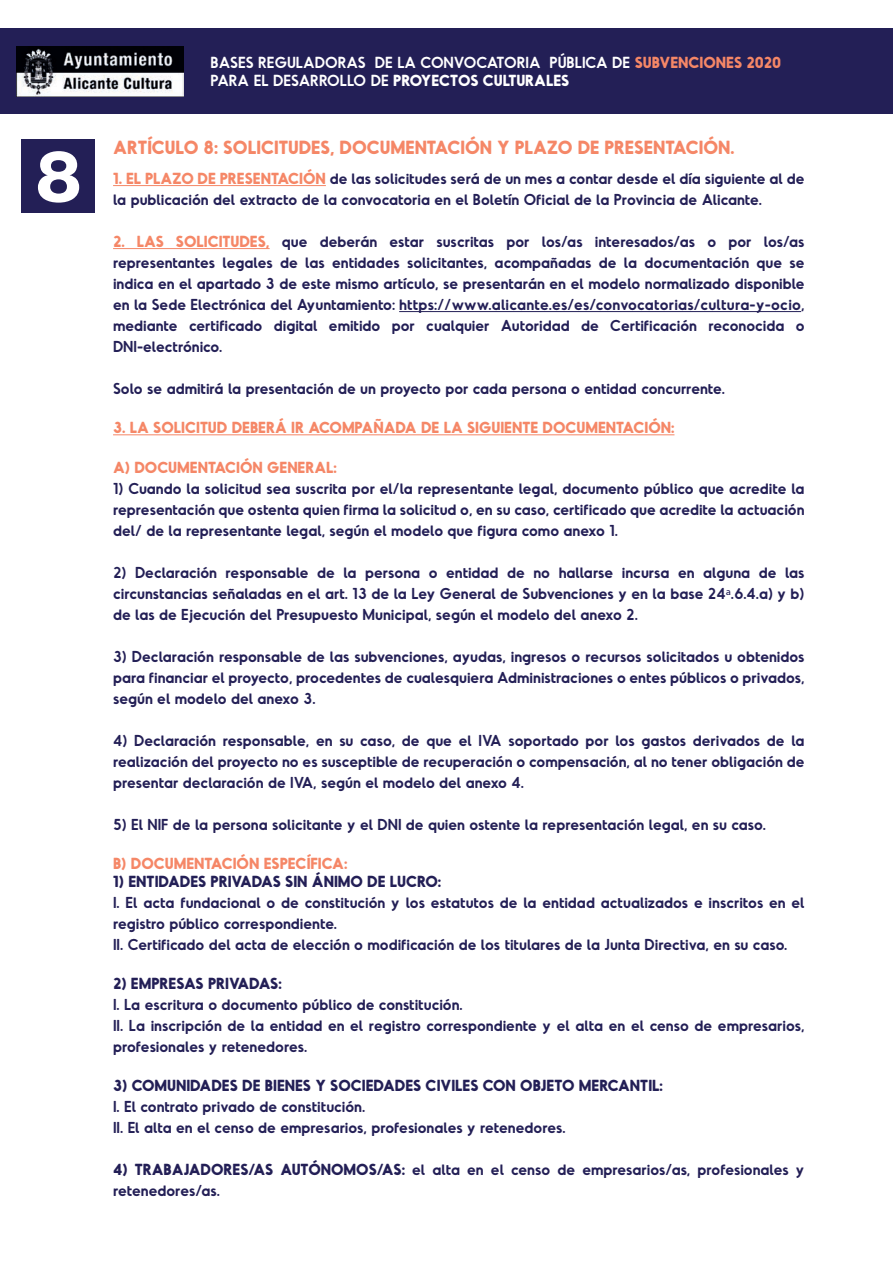
<style>
.page{position:relative;width:893px;height:1263px;background:#fff}
.page>*{position:absolute;margin:0;border:0;box-sizing:border-box;transform-origin:0 0}
.t1{font:800 72px "Helvetica Neue";color:#fff}
.t2{font:700 18px "Odudo Soft";color:#f58767}
.t3{font:700 15.15px "Odudo Soft";color:#231f56}
.t4{font:700 15.15px "Odudo Soft";color:#f58767}
.t5{font:600 15.15px/18.1px "Odudo Soft";color:#fff}
.t6{font:600 15px/21px "Odudo Soft";color:#231f56}
.s1{font-weight:700;color:#f58767}
.s2{font-weight:700}
.s3{font-weight:700;font-size:15.15px;color:#f58767}
.s4{font-family:"Myriad Pro";font-weight:400}
.s5{font-weight:700;font-size:15.15px}
</style>
<div class="page">
<div style="left:21px;top:139px;width:74px;height:74px;background:#231f56"></div>
<hr style="left:113px;top:185px;width:213px;height:1px;background:#f58767">
<hr style="left:113px;top:248px;width:157px;height:1px;background:#f58767">
<hr style="left:399px;top:311px;width:402px;height:1px;background:#231f56">
<hr style="left:113px;top:434px;width:561px;height:1px;background:#f58767">
<div style="left:0;top:29px;width:893px;height:85px;background:#231f56"></div>
<img style="left:16px;top:46px;width:167px;height:50px">
<h1 class="t1" style="left:36px;top:133px;width:47px">8</h1>
<p class="t5" style="left:211px;top:53px;width:572px">BASES REGULADORAS DE LA CONVOCATORIA PÚBLICA DE <span class="s1">SUBVENCIONES 2020<br></span>PARA EL DESARROLLO DE <span class="s2">PROYECTOS CULTURALES</span></p>
<p class="t2" style="left:113px;top:136px;width:623px">ARTÍCULO 8: SOLICITUDES, DOCUMENTACIÓN Y PLAZO DE PRESENTACIÓN.</p>
<p class="t6" style="left:113px;top:168px;width:693px"><span class="s3">1. EL PLAZO DE PRESENTACIÓN</span> de las solicitudes será de un mes a contar desde el día siguiente al de la publicación del extracto de la convocatoria en el Boletín Oficial de la Provincia de Alicante.</p>
<p class="t6" style="left:113px;top:231px;width:693px;text-align:justify"><span class="s3">2. LAS SOLICITUDES,</span> que deberán estar suscritas por los/as interesados/as o por los/as representantes legales de las entidades solicitantes, acompañadas de la documentación que se indica en el apartado 3 de este mismo artículo, se presentarán en el modelo normalizado disponible en la Sede Electrónica del Ayuntamiento: https://www.alicante.es/es/convocatorias/cultura-y-ocio, mediante certificado digital emitido por cualquier Autoridad de Certificación reconocida o DNI-electrónico.</p>
<p class="t6" style="left:113px;top:378px;width:613px">Solo se admitirá la presentación de un proyecto por cada persona o entidad concurrente.</p>
<p class="t4" style="left:113px;top:418px;width:563px">3. LA SOLICITUD DEBERÁ IR ACOMPAÑADA DE LA SIGUIENTE DOCUMENTACIÓN:</p>
<p class="t4" style="left:113px;top:457px;width:225px">A) DOCUMENTACIÓN GENERAL:</p>
<p class="t6" style="left:113px;top:477px;width:693px;text-align:justify">1) Cuando la solicitud sea suscrita por el/la representante legal, documento público que acredite la representación que ostenta quien firma la solicitud o, en su caso, certificado que acredite la actuación del/ de la representante legal, según el modelo que figura como anexo 1.</p>
<p class="t6" style="left:113px;top:561px;width:693px;text-align:justify">2) Declaración responsable de la persona o entidad de no hallarse incursa en alguna de las circunstancias señaladas en el art. 13 de la Ley General de Subvenciones y en la base 24<span class="s4">ª</span>.6.4.a) y b) de las de Ejecución del Presupuesto Municipal, según el modelo del anexo 2.</p>
<p class="t6" style="left:113px;top:645px;width:693px;text-align:justify">3) Declaración responsable de las subvenciones, ayudas, ingresos o recursos solicitados u obtenidos para financiar el proyecto, procedentes de cualesquiera Administraciones o entes públicos o privados, según el modelo del anexo 3.</p>
<p class="t6" style="left:113px;top:729px;width:693px;text-align:justify">4) Declaración responsable, en su caso, de que el IVA soportado por los gastos derivados de la realización del proyecto no es susceptible de recuperación o compensación, al no tener obligación de presentar declaración de IVA, según el modelo del anexo 4.</p>
<p class="t6" style="left:113px;top:813px;width:654px">5) El NIF de la persona solicitante y el DNI de quien ostente la representación legal, en su caso.</p>
<p class="t4" style="left:113px;top:853px;width:236px">B) DOCUMENTACIÓN ESPECÍFICA:</p>
<p class="t3" style="left:113px;top:872px;width:330px">1) ENTIDADES PRIVADAS SIN ÁNIMO DE LUCRO:</p>
<p class="t6" style="left:113px;top:892px;width:693px">I. El acta fundacional o de constitución y los estatutos de la entidad actualizados e inscritos en el registro público correspondiente.<br>II. Certificado del acta de elección o modificación de los titulares de la Junta Directiva, en su caso.</p>
<p class="t3" style="left:113px;top:974px;width:170px">2) EMPRESAS PRIVADAS:</p>
<p class="t6" style="left:113px;top:994px;width:693px">I. La escritura o documento público de constitución.<br>II. La inscripción de la entidad en el registro correspondiente y el alta en el censo de empresarios, profesionales y retenedores.</p>
<p class="t3" style="left:113px;top:1076px;width:551px">3) COMUNIDADES DE BIENES Y SOCIEDADES CIVILES CON OBJETO MERCANTIL:</p>
<p class="t6" style="left:113px;top:1096px;width:454px">I. El contrato privado de constitución.<br>II. El alta en el censo de empresarios, profesionales y retenedores.</p>
<p class="t6" style="left:113px;top:1159px;width:693px"><span class="s5">4) TRABAJADORES/AS AUTÓNOMOS/AS:</span> el alta en el censo de empresarios/as, profesionales y retenedores/as.</p>
</div>
